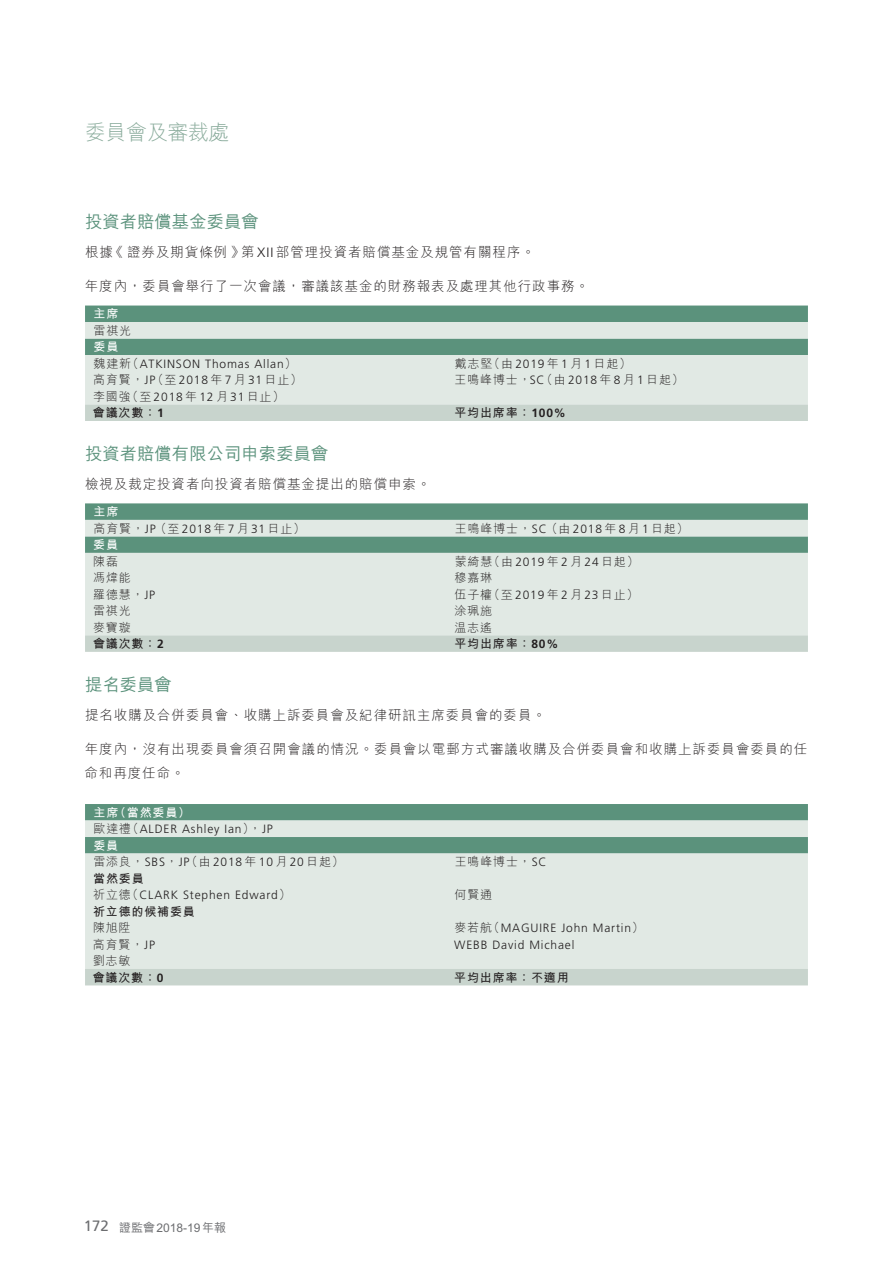
<style>
.page{position:relative;width:893px;height:1263px;background:#fff}
.page>*{position:absolute;margin:0;border:0;box-sizing:border-box;transform-origin:0 0}
.t1{font:300 21px "M Hei HK";letter-spacing:-.02em;color:#89ab9b}
.t2{font:500 17.25px "M Hei HK";letter-spacing:.01em;color:#5b927c}
.t3{font:300 13.5px/24px "M Hei HK";letter-spacing:.07em;color:#231f20}
.t4{font:300 12px/16.5px "Frutiger LT Std";letter-spacing:.07em;color:#231f20}
.t5{font:300 12px/16.5px "M Hei HK";letter-spacing:.07em;color:#231f20}
.t6{font:700 12px "M Hei HK";letter-spacing:.07em;color:#231f20}
.t7{font:700 12px "M Hei HK";letter-spacing:.07em;color:#fff}
.t8{font:500 12px "M Hei HK";color:#6c6d70}
.s1{font-family:"Frutiger LT Std"}
.s2{font-family:"M Hei HK"}
.s3{font-family:"M Hei HK";font-weight:700}
.s4{font-weight:700}
.s5{font-family:"Frutiger LT Std";font-weight:700}
.s6{font-family:"Frutiger LT Std";font-weight:400;font-size:15px}
</style>
<div class="page">
<div style="left:85px;top:306px;width:723px;height:16px;background:#5b927c"></div>
<svg style="left:85px;top:322px;width:723px;height:82px;background:#c6d7cf"></svg>
<div style="left:85px;top:404px;width:723px;height:17px;background:#c8d4cd"></div>
<svg style="left:85px;top:503px;width:723px;height:17px;background:#609580"></svg>
<svg style="left:85px;top:520px;width:723px;height:115px;background:#cedcd5"></svg>
<div style="left:85px;top:635px;width:723px;height:17px;background:#c8d4cd"></div>
<div style="left:85px;top:804px;width:723px;height:16px;background:#5b927c"></div>
<svg style="left:85px;top:820px;width:723px;height:149px;background:#d2dfd8"></svg>
<div style="left:85px;top:969px;width:723px;height:16px;background:#c8d4cd"></div>
<h1 class="t1" style="left:85px;top:117px;width:146px">委員會及審裁處</h1>
<h3 class="t2" style="left:85px;top:209px;width:175px">投資者賠償基金委員會</h3>
<p class="t3" style="left:85px;top:239px;width:451px">根據《證券及期貨條例》第 <span class="s1">XII</span> 部管理投資者賠償基金及規管有關程序。</p>
<p class="t3" style="left:85px;top:274px;width:506px">年度內，委員會舉行了一次會議，審議該基金的財務報表及處理其他行政事務。</p>
<h4 class="t7" style="left:94px;top:305px;width:26px">主席</h4>
<p class="t5" style="left:94px;top:322px;width:39px">雷祺光</p>
<h4 class="t7" style="left:94px;top:338px;width:26px">委員</h4>
<p class="t4" style="left:93px;top:356px;width:211px"><span class="s2">魏建新（</span>ATKINSON Thomas Allan<span class="s2">）高育賢，</span>JP<span class="s2">（至</span> 2018 <span class="s2">年</span> 7 <span class="s2">月</span> 31 <span class="s2">日止）李國強（至</span> 2018 <span class="s2">年</span> 12 <span class="s2">月</span> 31 <span class="s2">日止）<br></span><span class="s3">會議次數：</span><span class="s4">1</span></p>
<p class="t5" style="left:455px;top:355px;width:231px">戴志堅（由 <span class="s1">2019</span> 年 <span class="s1">1</span> 月 <span class="s1">1</span> 日起）<br>王鳴峰博士，<span class="s1">SC</span>（由 <span class="s1">2018</span> 年 <span class="s1">8</span> 月 <span class="s1">1</span> 日起）</p>
<p class="t6" style="left:454px;top:404px;width:113px">平均出席率：<span class="s1">100%</span></p>
<h3 class="t2" style="left:85px;top:441px;width:245px">投資者賠償有限公司申索委員會</h3>
<p class="t3" style="left:85px;top:471px;width:347px">檢視及裁定投資者向投資者賠償基金提出的賠償申索。</p>
<h4 class="t7" style="left:94px;top:503px;width:26px">主席</h4>
<p class="t5" style="left:94px;top:520px;width:213px">高育賢，<span class="s1">JP</span>（至 <span class="s1">2018</span> 年 <span class="s1">7</span> 月 <span class="s1">31</span> 日止）</p>
<p class="t5" style="left:455px;top:520px;width:235px">王鳴峰博士，<span class="s1">SC</span>（由 <span class="s1">2018</span> 年 <span class="s1">8</span> 月 <span class="s1">1</span> 日起）</p>
<h4 class="t7" style="left:93px;top:536px;width:26px">委員</h4>
<p class="t5" style="left:93px;top:553px;width:72px">陳磊<br>馮煒能<br>羅德慧，<span class="s1">JP</span>雷祺光<br>麥寶璇<br><span class="s4">會議次數：</span><span class="s5">2</span></p>
<p class="t5" style="left:454px;top:553px;width:186px">蒙綺慧（由 <span class="s1">2019</span> 年 <span class="s1">2</span> 月 <span class="s1">24</span> 日起）穆嘉琳<br>伍子權（至 <span class="s1">2019</span> 年 <span class="s1">2</span> 月 <span class="s1">23</span> 日止）涂珮施<br>温志遙<br><span class="s4">平均出席率：</span><span class="s5">80%</span></p>
<h3 class="t2" style="left:85px;top:672px;width:88px">提名委員會</h3>
<p class="t3" style="left:85px;top:702px;width:462px">提名收購及合併委員會、收購上訴委員會及紀律研訊主席委員會的委員。</p>
<p class="t3" style="left:85px;top:737px;width:724px">年度內，沒有出現委員會須召開會議的情況。委員會以電郵方式審議收購及合併委員會和收購上訴委員會委員的任命和再度任命。</p>
<h4 class="t7" style="left:94px;top:804px;width:98px">主席（當然委員）</h4>
<p class="t4" style="left:94px;top:821px;width:181px"><span class="s2">歐達禮（</span>ALDER Ashley Ian<span class="s2">），</span>JP</p>
<h4 class="t7" style="left:93px;top:837px;width:26px">委員</h4>
<p class="t4" style="left:93px;top:854px;width:253px"><span class="s2">雷添良，</span>SBS<span class="s2">，</span>JP<span class="s2">（由</span> 2018 <span class="s2">年</span> 10 <span class="s2">月</span> 20 <span class="s2">日起）</span><span class="s3">當然委員<br></span><span class="s2">祈立德（</span>CLARK Stephen Edward<span class="s2">）<br></span><span class="s3">祈立德的候補委員<br></span><span class="s2">陳旭陞<br>高育賢，</span>JP<br><span class="s2">劉志敏<br></span><span class="s3">會議次數：</span><span class="s4">0</span></p>
<p class="t5" style="left:455px;top:853px;width:93px">王鳴峰博士，<span class="s1">SC</span></p>
<p class="t5" style="left:454px;top:886px;width:39px">何賢通</p>
<p class="t4" style="left:454px;top:920px;width:191px"><span class="s2">麥若航（</span>MAGUIRE John Martin<span class="s2">）<br></span>WEBB David Michael</p>
<p class="t6" style="left:454px;top:969px;width:116px">平均出席率：不適用</p>
<p class="t8" style="left:84px;top:1218px;width:144px"><span class="s6">172</span> 證監會 2018-19年報</p>
</div>
